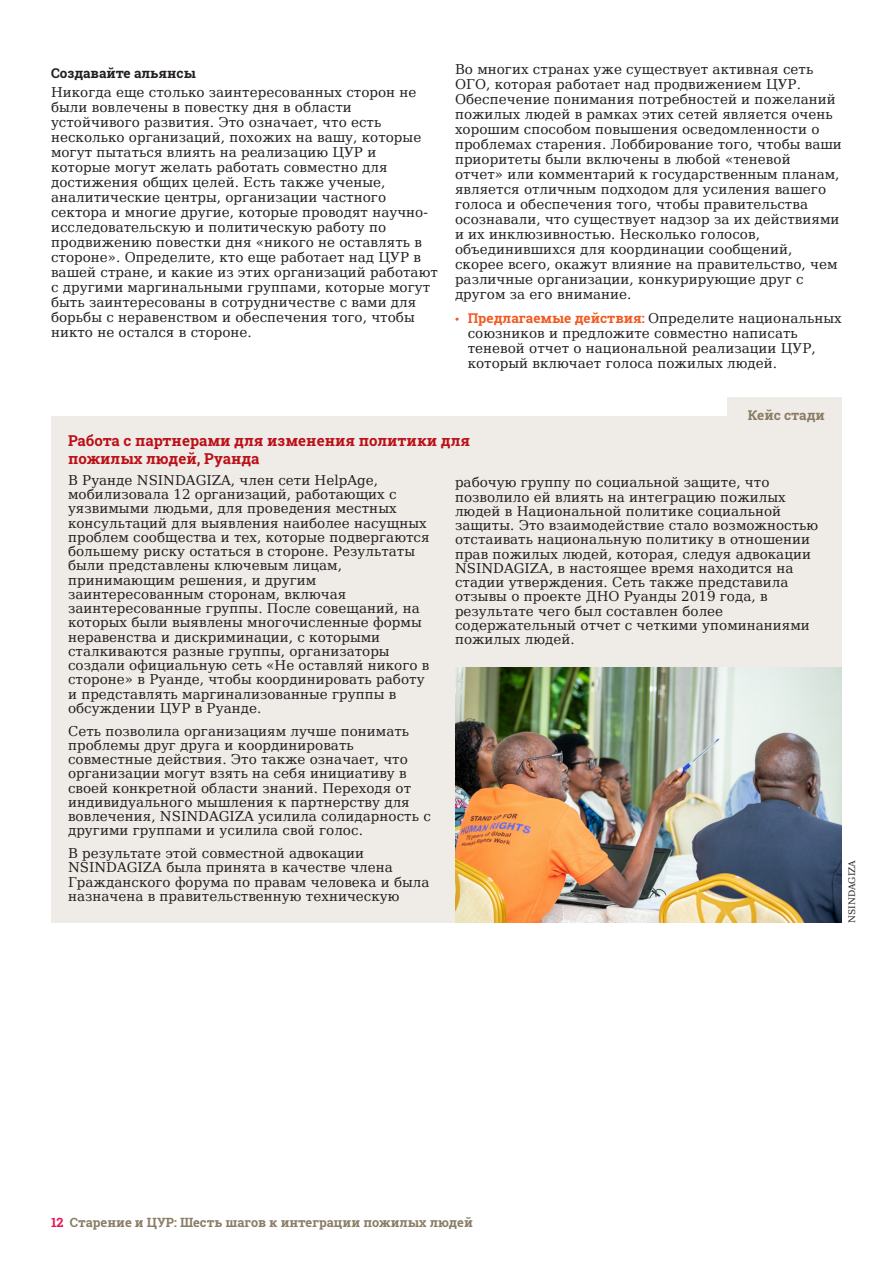
<style>
.page{position:relative;width:893px;height:1263px;background:#fff}
.page>*{position:absolute;margin:0;border:0;box-sizing:border-box;transform-origin:0 0}
.Subhead_3{font:700 15px/18px "Roboto Slab";color:#bb1018}
.Text{font:13.5px/14.2px "DejaVu Serif";color:#231f20}
.Text_with_bullets__r{font:13.5px/15px "DejaVu Serif";color:#231f20}
.Subhead_4{font:700 13.5px "Roboto Slab";color:#231f20}
.Text-2{font:700 13.5px "Roboto Slab";color:#8a7c65}
.t1{font:700 12.75px "Roboto Slab";color:#8a7c65}
._8_Photo_credits{font:9px "DejaVu Serif";color:#231f20}
.s1{font-family:"Myriad Pro";font-size:14.7px;color:#f15921}
.s2{font-family:"Roboto Slab";font-weight:700;color:#f15921}
.s3{color:#ed1450}
</style>
<div class="page">
<div style="left:51px;top:417px;width:791px;height:506px;background:#efece8"></div>
<div style="left:727px;top:398px;width:115px;height:30px;background:#efece8"></div>
<img style="left:455px;top:668px;width:387px;height:255px">
<p class="Subhead_4" style="left:51px;top:64px;width:146px">Создавайте альянсы</p>
<p class="Text" style="left:51px;top:84px;width:388px;line-height:15px">Никогда еще столько заинтересованных сторон не были вовлечены в повестку дня в области устойчивого развития. Это означает, что есть несколько организаций, похожих на вашу, которые могут пытаться влиять на реализацию ЦУР и которые могут желать работать совместно для достижения общих целей. Есть также ученые, аналитические центры, организации частного сектора и многие другие, которые проводят научно&shy;исследовательскую и политическую работу по продвижению повестки дня «никого не оставлять в стороне». Определите, кто еще работает над ЦУР в вашей стране, и какие из этих организаций работают с другими маргинальными группами, которые могут быть заинтересованы в сотрудничестве с вами для борьбы с неравенством и обеспечения того, чтобы никто не остался в стороне.</p>
<p class="Text" style="left:455px;top:60px;width:388px;line-height:15px">Во многих странах уже существует активная сеть ОГО, которая работает над продвижением ЦУР.<br>Обеспечение понимания потребностей и пожеланий пожилых людей в рамках этих сетей является очень хорошим способом повышения осведомленности о проблемах старения. Лоббирование того, чтобы ваши приоритеты были включены в любой «теневой отчет» или комментарий к государственным планам, является отличным подходом для усиления вашего голоса и обеспечения того, чтобы правительства осознавали, что существует надзор за их действиями и их инклюзивностью. Несколько голосов, объединившихся для координации сообщений, скорее всего, окажут влияние на правительство, чем различные организации, конкурирующие друг с другом за его внимание.</p>
<p class="Text_with_bullets__r" style="left:468px;top:309px;width:375px;text-indent:-13px"><span class="s1">•</span> <span class="s2">Предлагаемые действия:</span> Определите национальных союзников и предложите совместно написать теневой отчет о национальной реализации ЦУР, который включает голоса пожилых людей.</p>
<p class="Text-2" style="left:748px;top:405px;width:79px">Кейс стади</p>
<p class="Subhead_3" style="left:68px;top:432px;width:404px">Работа с партнерами для изменения политики для пожилых людей, Руанда</p>
<p class="Text" style="left:68px;top:472px;width:363px">В Руанде NSINDAGIZA, член сети HelpAge, мобилизовала 12 организаций, работающих с уязвимыми людьми, для проведения местных консультаций для выявления наиболее насущных проблем сообщества и тех, которые подвергаются большему риску остаться в стороне. Результаты были представлены ключевым лицам, принимающим решения, и другим заинтересованным сторонам, включая заинтересованные группы. После совещаний, на которых были выявлены многочисленные формы неравенства и дискриминации, с которыми сталкиваются разные группы, организаторы создали официальную сеть «Не оставляй никого в стороне» в Руанде, чтобы координировать работу и представлять маргинализованные группы в обсуждении ЦУР в Руанде.</p>
<p class="Text" style="left:68px;top:722px;width:364px">Сеть позволила организациям лучше понимать проблемы друг друга и координировать совместные действия. Это также означает, что организации могут взять на себя инициативу в своей конкретной области знаний. Переходя от индивидуального мышления к партнерству для вовлечения, NSINDAGIZA усилила солидарность с другими группами и усилила свой голос.</p>
<p class="Text" style="left:68px;top:845px;width:363px">В результате этой совместной адвокации NSINDAGIZA была принята в качестве члена Гражданского форума по правам человека и была назначена в правительственную техническую</p>
<p class="Text" style="left:455px;top:474px;width:365px">рабочую группу по социальной защите, что позволило ей влиять на интеграцию пожилых людей в Национальной политике социальной защиты. Это взаимодействие стало возможностью отстаивать национальную политику в отношении прав пожилых людей, которая, следуя адвокации NSINDAGIZA, в настоящее время находится на стадии утверждения. Сеть также представила отзывы о проекте ДНО Руанды 2019 года, в результате чего был составлен более содержательный отчет с четкими упоминаниями пожилых людей.</p>
<p class="_8_Photo_credits" style="left:844px;top:923px;width:64px;rotate:-90deg">NSINDAGIZA</p>
<p class="t1" style="left:51px;top:1213px;width:423px"><span class="s3">12</span> Старение и ЦУР: Шесть шагов к интеграции пожилых людей</p>
</div>
